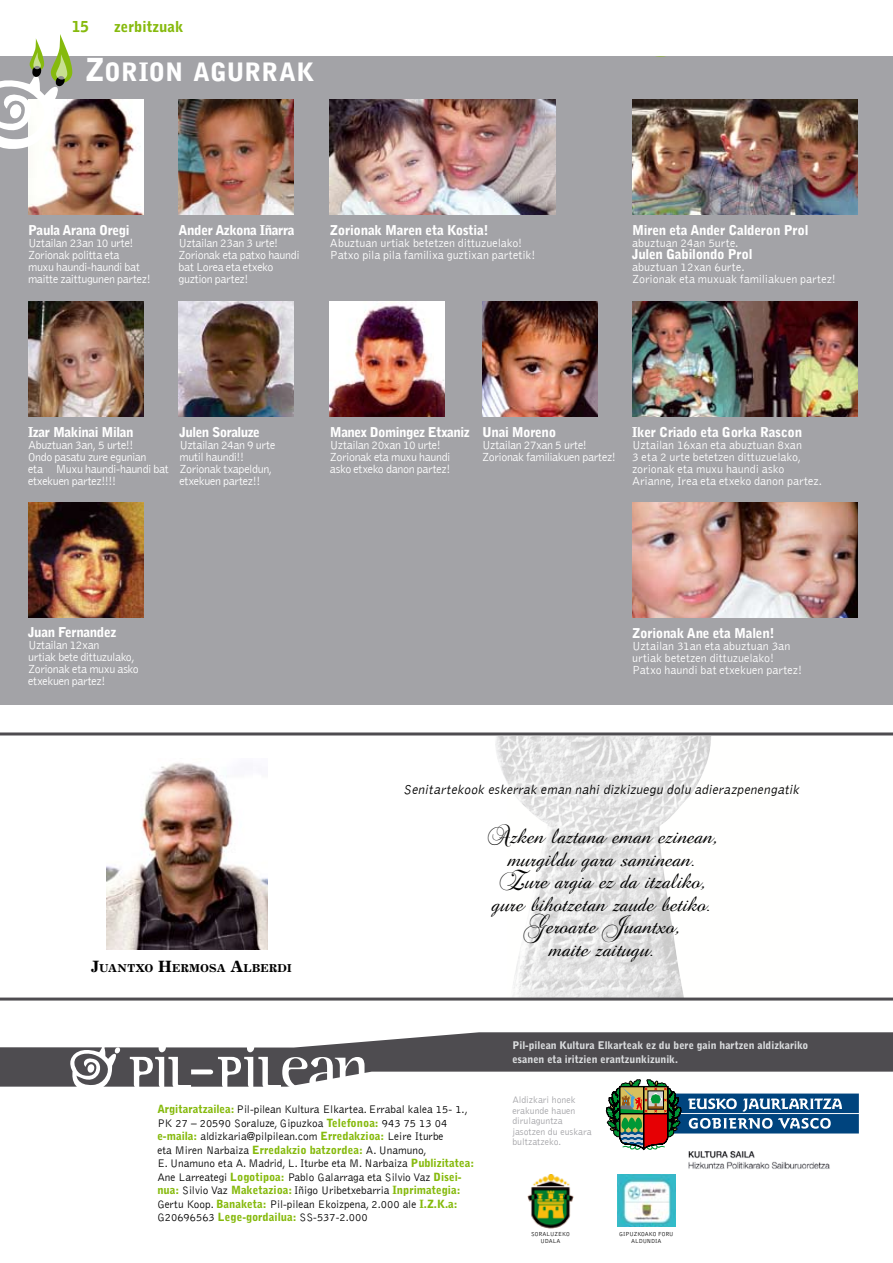
<style>
.page{position:relative;width:893px;height:1263px;background:#fff}
.page>*{position:absolute;margin:0;border:0;box-sizing:border-box;transform-origin:0 0}
.t1{font:900 25.2px "Bell Gothic Std";color:#fff}
.t2{font:italic 21px/22.5px "Brock Script";color:#000;text-align:center}
.t3{font:900 15px "Bell Gothic Std";color:#86ba0d}
.t4{font:900 13.5px "Bell Gothic";letter-spacing:-.03em;color:#fff}
.t5{font:italic 300 13.5px "Bell Gothic";color:#000}
.t6{font:300 12px/12px "Bell Gothic";letter-spacing:-.02em;color:#fff}
.t7{font:300 12px/12px "Bell Gothic";color:#fff}
.t8{font:300 12px "Bell Gothic";letter-spacing:.005em;color:#fff}
.t9{font:700 11.55px "Excelsior";letter-spacing:.015em;color:#000}
.t10{font:300 11.25px/13.5px "Bell Gothic";color:#000}
.t11{font:900 11.25px "Bell Gothic Std";color:#86ba0d}
.t12{font:900 10.5px/13.5px "Bell Gothic Std";color:#dbdddf}
.t13{font:300 9.75px/10.5px "Bell Gothic";color:#a3a3a7}
.t14{font:300 6px/7.5px "Bell Gothic";color:#000;text-align:center}
.s1{font-size:31.5px}
.s2{font-size:16.5px}
.s3{font-family:"Bell Gothic Std";font-weight:900;color:#86ba0d}
.s4{font-family:"Bell Gothic";font-weight:300;color:#000}
</style>
<div class="page">
<div style="left:0;top:57px;width:893px;height:648px;background:#a3a3a7"></div>
<img style="left:28px;top:100px;width:115px;height:115px">
<img style="left:28px;top:302px;width:115px;height:115px">
<img style="left:179px;top:302px;width:114px;height:115px">
<img style="left:482px;top:302px;width:115px;height:115px">
<img style="left:28px;top:502px;width:115px;height:115px">
<img style="left:632px;top:100px;width:226px;height:115px">
<img style="left:330px;top:100px;width:226px;height:115px">
<img style="left:632px;top:302px;width:226px;height:115px">
<img style="left:330px;top:302px;width:115px;height:115px">
<img style="left:179px;top:100px;width:114px;height:115px">
<img style="left:632px;top:502px;width:226px;height:115px">
<svg style="left:0;top:34px;width:72px;height:119px"></svg>
<svg style="left:0;top:1032px;width:893px;height:55px;fill:#4e4c50"></svg>
<img style="left:527px;top:1175px;width:47px;height:54px">
<img style="left:618px;top:1175px;width:58px;height:51px">
<svg style="left:66px;top:1041px;width:55px;height:46px"></svg>
<svg style="left:130px;top:1042px;width:239px;height:45px"></svg>
<img style="left:688px;top:1151px;width:142px;height:18px">
<svg style="left:605px;top:1079px;width:254px;height:72px"></svg>
<img style="left:495px;top:736px;width:216px;height:261px">
<hr style="left:0;top:997px;width:893px;height:3px;background:#4e4c50">
<hr style="left:0;top:732px;width:893px;height:3px;background:#4e4c50">
<img style="left:106px;top:763px;width:161px;height:186px">
<p class="t3" style="left:72px;top:18px;width:18px">15</p>
<p class="t3" style="left:114px;top:18px;width:71px">zerbitzuak</p>
<h1 class="t1" style="left:85px;top:58px;width:231px"><span class="s1">Z</span>ORION AGURRAK</h1>
<p class="t4" style="left:28px;top:223px;width:103px">Paula Arana Oregi</p>
<p class="t6" style="left:28px;top:238px;width:125px">Uztailan 23an 10 urte!<br>Zorionak politta eta<br>muxu haundi-haundi bat maitte zaittugunen partez!</p>
<p class="t4" style="left:179px;top:223px;width:118px">Ander Azkona Iñarra</p>
<p class="t6" style="left:179px;top:238px;width:123px">Uztailan 23an 3 urte!<br>Zorionak eta patxo haundi bat Lorea eta etxeko guztion partez!</p>
<p class="t4" style="left:330px;top:222px;width:160px">Zorionak Maren eta Kostia!</p>
<p class="t6" style="left:330px;top:237px;width:207px">Abuztuan urtiak betetzen dittuzuelako!<br>Patxo pila pila familixa guztixan partetik!</p>
<p class="t4" style="left:632px;top:222px;width:178px">Miren eta Ander Calderon Prol</p>
<p class="t8" style="left:632px;top:237px;width:108px">abuztuan 24an 5urte.</p>
<p class="t4" style="left:632px;top:246px;width:122px">Julen Gabilondo Prol</p>
<p class="t7" style="left:632px;top:261px;width:206px">abuztuan 12xan 6urte.<br>Zorionak eta muxuak familiakuen partez!</p>
<p class="t4" style="left:28px;top:425px;width:107px">Izar Makinai Milan</p>
<p class="t6" style="left:28px;top:440px;width:142px">Abuztuan 3an, 5 urte!!<br>Ondo pasatu zure egunian<br>eta Muxu haundi-haundi bat etxekuen partez!!!!</p>
<p class="t4" style="left:180px;top:424px;width:82px">Julen Soraluze</p>
<p class="t6" style="left:180px;top:439px;width:97px">Uztailan 24an 9 urte mutil haundi!!<br>Zorionak txapeldun, etxekuen partez!!</p>
<p class="t4" style="left:330px;top:424px;width:141px">Manex Domingez Etxaniz</p>
<p class="t6" style="left:330px;top:439px;width:122px">Uztailan 20xan 10 urte!<br>Zorionak eta muxu haundi asko etxeko danon partez!</p>
<p class="t4" style="left:482px;top:424px;width:75px">Unai Moreno</p>
<p class="t6" style="left:482px;top:439px;width:136px">Uztailan 27xan 5 urte!<br>Zorionak familiakuen partez!</p>
<p class="t4" style="left:632px;top:424px;width:172px">Iker Criado eta Gorka Rascon</p>
<p class="t7" style="left:632px;top:439px;width:191px">Uztailan 16xan eta abuztuan 8xan<br>3 eta 2 urte betetzen dittuzuelako, zorionak eta muxu haundi asko Arianne, Irea eta etxeko danon partez.</p>
<p class="t4" style="left:28px;top:625px;width:90px">Juan Fernandez</p>
<p class="t6" style="left:28px;top:640px;width:112px">Uztailan 12xan<br>urtiak bete dittuzulako,<br>Zorionak eta muxu asko etxekuen partez!</p>
<p class="t9" style="left:91px;top:961px;width:202px"><span class="s2">J</span>UANTXO <span class="s2">H</span>ERMOSA <span class="s2">A</span>LBERDI</p>
<p class="t4" style="left:632px;top:625px;width:144px">Zorionak Ane eta Malen!</p>
<p class="t7" style="left:632px;top:640px;width:172px">Uztailan 31an eta abuztuan 3an urtiak betetzen dittuzuelako!<br>Patxo haundi bat etxekuen partez!</p>
<p class="t5" style="left:403px;top:782px;width:400px">Senitartekook eskerrak eman nahi dizkizuegu dolu adierazpenengatik</p>
<h2 class="t2" style="left:485px;top:826px;width:239px">Azkenlaztanaemanezinean, murgildugarasaminean.<br>Zureargiaezdaitzaliko, gurebihotzetanzaudebetiko.<br>GeroarteJuantxo, maitezaitugu.</h2>
<p class="t12" style="left:512px;top:1039px;width:297px">Pil-pilean Kultura Elkarteak ez du bere gain hartzen aldizkariko esanen eta iritzien erantzunkizunik.</p>
<p class="t10" style="left:157px;top:1103px;width:318px"><span class="s3">Argitaratzailea:</span> Pil-pilean Kultura Elkartea. Errabal kalea 15- 1., PK 27 – 20590 Soraluze, Gipuzkoa <span class="s3">Telefonoa:</span> 943 75 13 04 <span class="s3">e-maila:</span> aldizkaria@pilpilean.com <span class="s3">Erredakzioa:</span> Leire Iturbe<br>eta Miren Narbaiza <span class="s3">Erredakzio batzordea:</span> A. Unamuno,<br>E. Unamuno eta A. Madrid, L. Iturbe eta M. Narbaiza <span class="s3">Publizitatea:<br></span>Ane Larreategi <span class="s3">Logotipoa:</span> Pablo Galarraga eta Silvio Vaz <span class="s3">Disei-</span></p>
<p class="t11" style="left:157px;top:1183px;width:305px">nua: <span class="s4">Silvio Vaz</span> Maketazioa: <span class="s4">Iñigo Uribetxebarria</span> Inprimategia:</p>
<p class="t10" style="left:157px;top:1197px;width:302px">Gertu Koop. <span class="s3">Banaketa:</span> Pil-pilean Ekoizpena, 2.000 ale <span class="s3">I.Z.K.a:<br></span>G20696563 <span class="s3">Lege-gordailua:</span> SS-537-2.000</p>
<p class="t13" style="left:512px;top:1095px;width:81px">Aldizkari honek erakunde hauen dirulaguntza jasotzen du euskara bultzatzeko.</p>
<p class="t14" style="left:531px;top:1230px;width:40px">SORALUZEKO<br>UDALA</p>
<p class="t14" style="left:619px;top:1230px;width:56px">GIPUZKOAKO FORU<br>ALDUNDIA</p>
</div>
